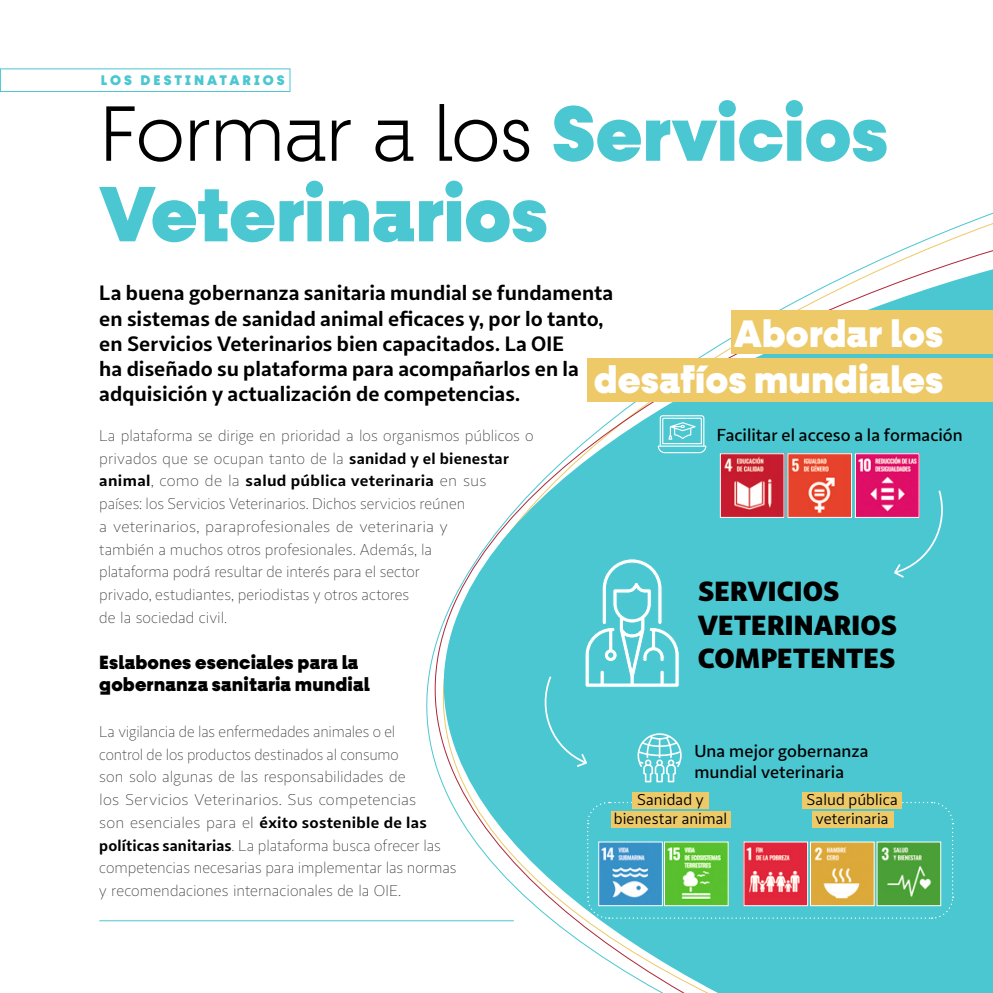
<style>
.page{position:relative;width:993px;height:993px;background:#fff}
.page>*{position:absolute;margin:0;border:0;box-sizing:border-box;transform-origin:0 0}
.t1{font:900 78.75px/80.5px "Fractul";letter-spacing:-.005em;color:#4ac7d1}
.t2{font:900 38.5px/46.2px "Fractul";color:#fff;text-align:right}
.t3{font:800 28px/33.6px "Sana Sans";color:#000}
.t4{font:700 21px/25.2px "Sana Sans";color:#000}
.t5{font:900 19.25px/22.8px "Fractul";letter-spacing:.005em;color:#000}
.t6{font:500 17.5px/21px "Sana Sans";color:#000}
.t7{font:300 15.75px/22.8px "Sana Sans";letter-spacing:-.005em;color:#313130}
.t8{font:15.75px/18.9px "Sana Sans";letter-spacing:.005em;color:#000;text-align:center}
.t9{font:900 14px "Fractul";letter-spacing:.215em;color:#4ac7d1}
.s1{font-weight:300;color:#000}
.s2{font-weight:700;color:#000}
</style>
<div class="page">
<svg style="left:443px;top:263px;width:549px;height:729px;fill:#4ac7d1"></svg>
<svg style="left:586px;top:801px;width:367px;height:118px;background:#5fc6c8"></svg>
<div style="left:635px;top:794px;width:266px;height:13px;background:#4ac7d1"></div>
<div style="left:802px;top:791px;width:99px;height:17px;background:#edc967"></div>
<div style="left:811px;top:810px;width:82px;height:17px;background:#edc967"></div>
<hr style="left:99px;top:920px;width:414px;height:1px;background:#4ac7d1">
<div style="left:0;top:68px;width:290px;height:24px;border:1px solid #4ac7d1"></div>
<img style="left:665px;top:843px;width:61px;height:60px">
<img style="left:600px;top:843px;width:60px;height:60px">
<img style="left:745px;top:843px;width:60px;height:60px">
<img style="left:811px;top:843px;width:61px;height:60px">
<img style="left:878px;top:843px;width:60px;height:60px">
<img style="left:721px;top:455px;width:61px;height:60px">
<div style="left:719px;top:453px;width:65px;height:64px;border:1px solid #fff"></div>
<img style="left:789px;top:455px;width:60px;height:60px">
<img style="left:856px;top:455px;width:61px;height:60px">
<div style="left:854px;top:453px;width:65px;height:64px;border:1px solid #fff"></div>
<div style="left:587px;top:357px;width:405px;height:44px;background:#edc967"></div>
<div style="left:730px;top:310px;width:262px;height:44px;background:#edc967"></div>
<svg style="left:892px;top:488px;width:57px;height:91px;background:#6ab0c4"></svg>
<div style="left:632px;top:791px;width:76px;height:17px;background:#edc967"></div>
<div style="left:611px;top:810px;width:119px;height:17px;background:#edc967"></div>
<svg style="left:536px;top:557px;width:145px;height:225px;background:#5cccd5"></svg>
<svg style="left:657px;top:415px;width:49px;height:38px;background:#7ad5dd"></svg>
<p class="t9" style="left:101px;top:72px;width:185px">LOS DESTINATARIOS</p>
<h1 class="t1" style="left:99px;top:93px;width:790px"><span class="s1">Formar a los</span> Servicios<br>Veterinarios</h1>
<p class="t4" style="left:99px;top:280px;width:515px">La buena gobernanza sanitaria mundial se fundamenta en sistemas de sanidad animal eficaces y, por lo tanto, en Servicios Veterinarios bien capacitados. La OIE<br>ha diseñado su plataforma para acompañarlos en la adquisición y actualización de competencias.</p>
<h2 class="t2" style="left:593px;top:310px;width:351px">Abordar los desafíos mundiales</h2>
<p class="t7" style="left:99px;top:424px;width:435px">La plataforma se dirige en prioridad a los organismos públicos o privados que se ocupan tanto de la <span class="s2">sanidad y el bienestar animal</span>, como de la <span class="s2">salud pública veterinaria</span> en sus<br>países: los Servicios Veterinarios. Dichos servicios reúnen<br>a veterinarios, paraprofesionales de veterinaria y<br>también a muchos otros profesionales. Además, la<br>plataforma podrá resultar de interés para el sector<br>privado, estudiantes, periodistas y otros actores<br>de la sociedad civil.</p>
<p class="t5" style="left:99px;top:650px;width:272px">Eslabones esenciales para la gobernanza sanitaria mundial</p>
<p class="t7" style="left:99px;top:720px;width:359px">La vigilancia de las enfermedades animales o el<br>control de los productos destinados al consumo<br>son solo algunas de las responsabilidades de<br>los Servicios Veterinarios. Sus competencias<br>son esenciales para el <span class="s2">éxito sostenible de las políticas sanitarias</span>. La plataforma busca ofrecer las competencias necesarias para implementar las normas y recomendaciones internacionales de la OIE.</p>
<p class="t6" style="left:716px;top:424px;width:247px">Facilitar el acceso a la formación</p>
<h3 class="t3" style="left:697px;top:574px;width:201px">SERVICIOS<br>VETERINARIOS<br>COMPETENTES</h3>
<p class="t6" style="left:694px;top:740px;width:176px">Una mejor gobernanza mundial veterinaria</p>
<p class="t8" style="left:613px;top:790px;width:115px">Sanidad y bienestar animal</p>
<p class="t8" style="left:806px;top:790px;width:93px">Salud pública veterinaria</p>
</div>
